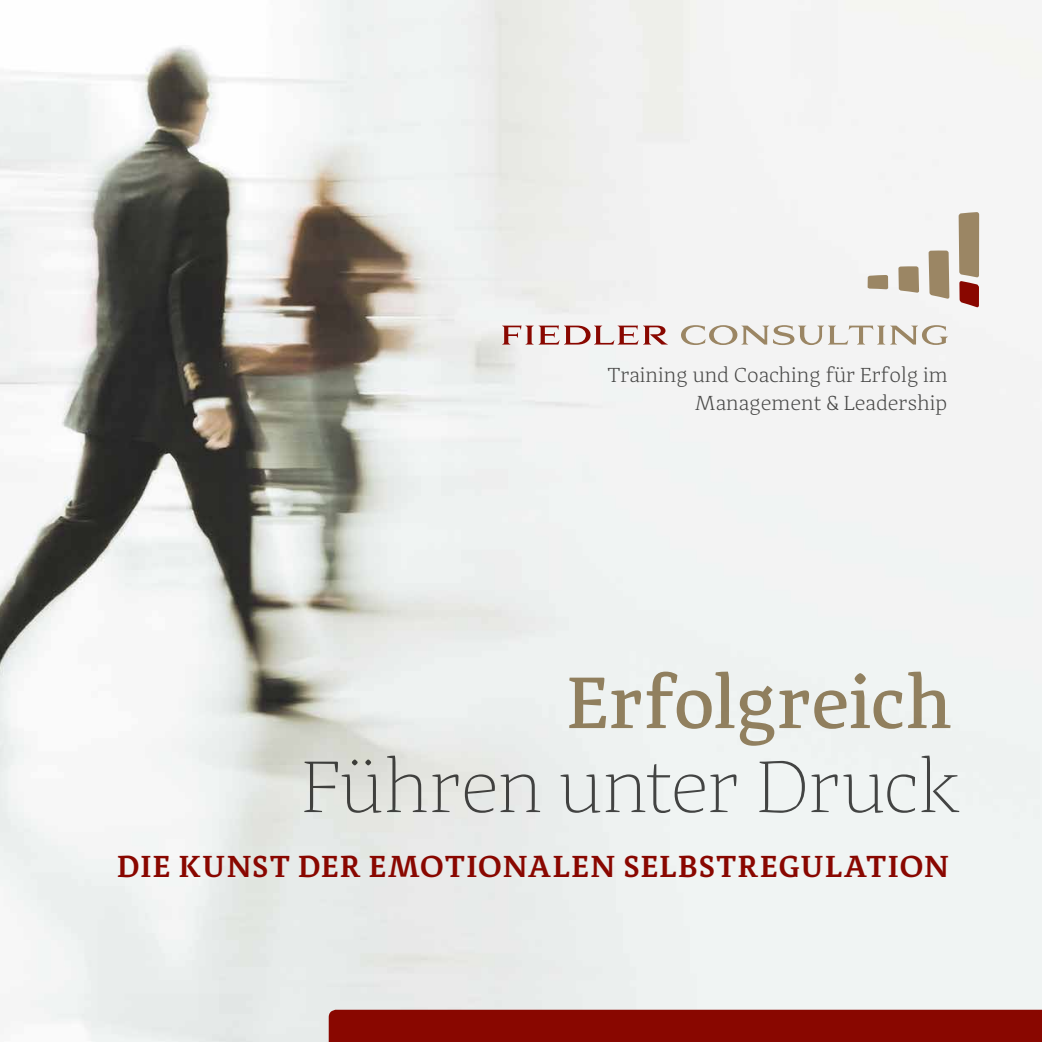
<style>
.page{position:relative;width:1042px;height:1042px;background:#fff}
.page>*{position:absolute;margin:0;border:0;box-sizing:border-box;transform-origin:0 0}
.t1{font:100 75.25px "Adagio Serif";letter-spacing:-.01em;color:#484847}
.t2{font:500 75.25px "Adagio Serif";letter-spacing:-.015em;color:#9b8664}
.t3{font:600 31.5px "Adagio Serif";letter-spacing:.025em;color:#890700}
.t4{font:300 21px/28px "Adagio Serif";color:#484847;text-align:right}
</style>
<div class="page">
<img style="left:0;top:0;width:1042px;height:1042px">
<div style="left:329px;top:1009px;width:713px;height:33px;background:#890700"></div>
<svg style="left:867px;top:275px;width:21px;height:14px"></svg>
<svg style="left:898px;top:266px;width:21px;height:27px"></svg>
<svg style="left:928px;top:250px;width:21px;height:49px"></svg>
<svg style="left:958px;top:212px;width:21px;height:96px;background:#a57d66"></svg>
<svg style="left:502px;top:325px;width:31px;height:19px"></svg>
<svg style="left:539px;top:325px;width:129px;height:19px"></svg>
<svg style="left:681px;top:325px;width:267px;height:20px"></svg>
<p class="t4" style="left:607px;top:361px;width:341px">Training und Coaching für Erfolg im<br>Management &amp; Leadership</p>
<h1 class="t2" style="left:567px;top:655px;width:387px">Erfolgreich</h1>
<h1 class="t1" style="left:302px;top:740px;width:659px">Führen unter Druck</h1>
<h2 class="t3" style="left:117px;top:846px;width:833px">DIE KUNST DER EMOTIONALEN SELBSTREGULATION</h2>
</div>
